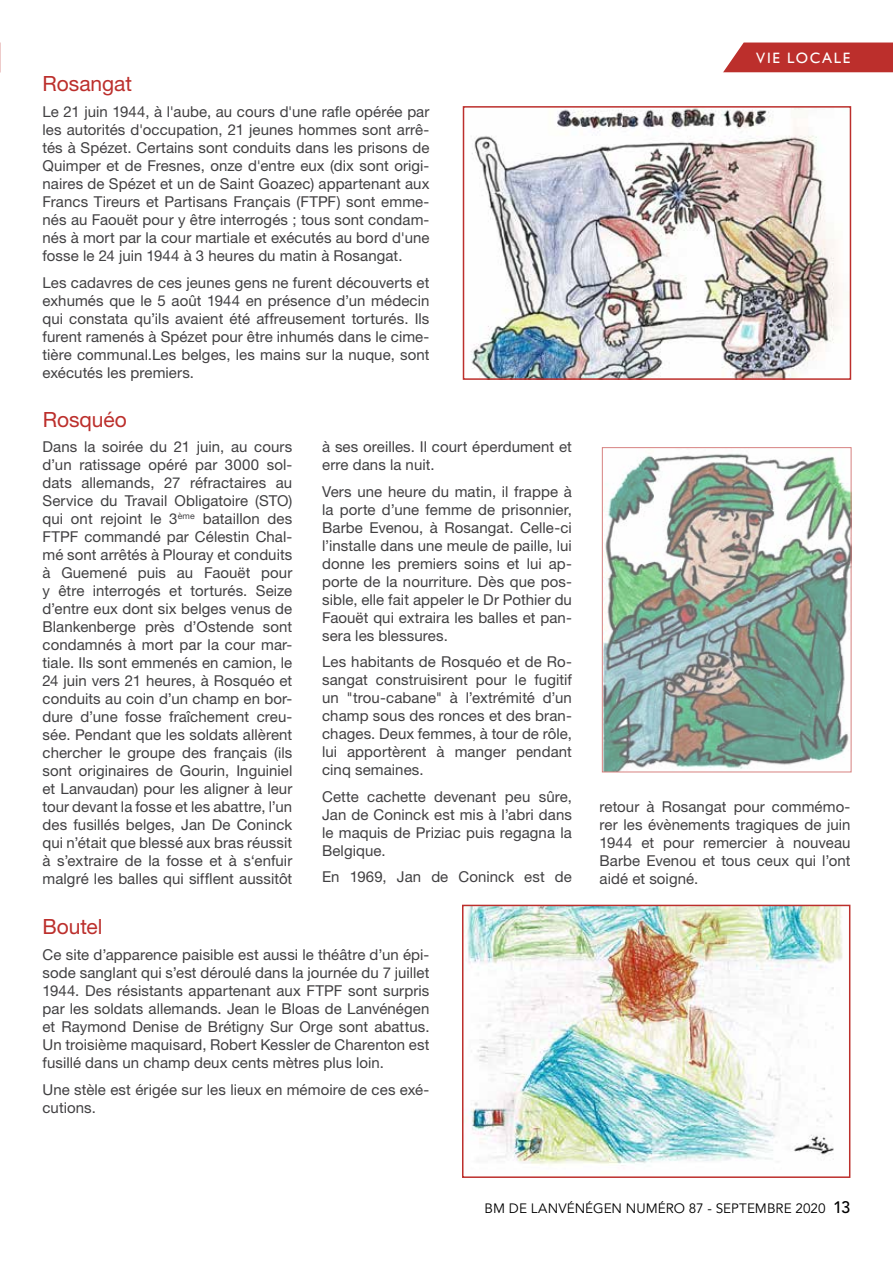
<style>
.page{position:relative;width:893px;height:1263px;background:#fff}
.page>*{position:absolute;margin:0;border:0;box-sizing:border-box;transform-origin:0 0}
.t1{font:21px "Helvetica Neue LT Std";letter-spacing:-.005em;color:#bc2f2c}
.t2{font:15px/18px "Helvetica Neue LT Std";letter-spacing:.005em;color:#414042;text-align:justify}
.t3{font:15px "Gill Sans";letter-spacing:.115em;color:#fff}
.t4{font:13.5px "Avenir LT Std";letter-spacing:.005em;color:#000}
.s1{font-weight:500;font-size:16.5px}
</style>
<div class="page">
<div style="left:723px;top:43px;width:170px;height:29px;background:#bc2f2c"></div>
<img style="left:467px;top:908px;width:376px;height:258px">
<div style="left:462px;top:905px;width:388px;height:273px;border:2px solid #bc2f2c"></div>
<img style="left:471px;top:109px;width:369px;height:268px">
<div style="left:463px;top:106px;width:388px;height:274px;border:2px solid #bc2f2c"></div>
<img style="left:604px;top:453px;width:246px;height:317px">
<h1 class="t1" style="left:43px;top:71px;width:91px">Rosangat</h1>
<p class="t2" style="left:43px;top:103px;width:388px">Le 21 juin 1944, à l'aube, au cours d'une rafle opérée par les autorités d'occupation, 21 jeunes hommes sont arrê&shy;tés à Spézet. Certains sont conduits dans les prisons de Quimper et de Fresnes, onze d'entre eux (dix sont origi&shy;naires de Spézet et un de Saint Goazec) appartenant aux Francs Tireurs et Partisans Français (FTPF) sont emme&shy;nés au Faouët pour y être interrogés ; tous sont condam&shy;nés à mort par la cour martiale et exécutés au bord d'une fosse le 24 juin 1944 à 3 heures du matin à Rosangat.</p>
<p class="t2" style="left:43px;top:273px;width:388px">Les cadavres de ces jeunes gens ne furent découverts et exhumés que le 5 août 1944 en présence d’un médecin qui constata qu’ils avaient été affreusement torturés. Ils furent ramenés à Spézet pour être inhumés dans le cime&shy;tière communal.Les belges, les mains sur la nuque, sont exécutés les premiers.</p>
<h1 class="t1" style="left:43px;top:407px;width:86px">Rosquéo</h1>
<p class="t2" style="left:43px;top:438px;width:251px">Dans la soirée du 21 juin, au cours d’un ratissage opéré par 3000 sol&shy;dats allemands, 27 réfractaires au Service du Travail Obligatoire (STO) qui ont rejoint le 3<sup>ème</sup> bataillon des FTPF commandé par Célestin Chal&shy;mé sont arrêtés à Plouray et conduits à Guemené puis au Faouët pour y être interrogés et torturés. Seize d’entre eux dont six belges venus de Blankenberge près d’Ostende sont condamnés à mort par la cour mar&shy;tiale. Ils sont emmenés en camion, le 24 juin vers 21 heures, à Rosquéo et conduits au coin d’un champ en bor&shy;dure d’une fosse fraîchement creu&shy;sée. Pendant que les soldats allèrent chercher le groupe des français (ils sont originaires de Gourin, Inguiniel et Lanvaudan) pour les aligner à leur tour devant la fosse et les abattre, l’un des fusillés belges, Jan De Coninck qui n’était que blessé aux bras réussit à s’extraire de la fosse et à s‘enfuir malgré les balles qui sifflent aussitôt</p>
<p class="t2" style="left:322px;top:438px;width:251px">à ses oreilles. Il court éperdument et erre dans la nuit.</p>
<p class="t2" style="left:322px;top:482px;width:251px">Vers une heure du matin, il frappe à la porte d’une femme de prisonnier, Barbe Evenou, à Rosangat. Celle-ci l’installe dans une meule de paille, lui donne les premiers soins et lui ap&shy;porte de la nourriture. Dès que pos&shy;sible, elle fait appeler le Dr Pothier du Faouët qui extraira les balles et pan&shy;sera les blessures.</p>
<p class="t2" style="left:322px;top:653px;width:251px">Les habitants de Rosquéo et de Ro&shy;sangat construisirent pour le fugitif un "trou-cabane" à l’extrémité d’un champ sous des ronces et des bran&shy;chages. Deux femmes, à tour de rôle, lui apportèrent à manger pendant cinq semaines.</p>
<p class="t2" style="left:322px;top:787px;width:251px">Cette cachette devenant peu sûre, Jan de Coninck est mis à l’abri dans le maquis de Priziac puis regagna la Belgique.</p>
<p class="t2" style="left:322px;top:868px;width:251px">En 1969, Jan de Coninck est de</p>
<h1 class="t1" style="left:43px;top:914px;width:62px">Boutel</h1>
<p class="t2" style="left:43px;top:946px;width:388px">Ce site d’apparence paisible est aussi le théâtre d’un épi&shy;sode sanglant qui s’est déroulé dans la journée du 7 juillet 1944. Des résistants appartenant aux FTPF sont surpris par les soldats allemands. Jean le Bloas de Lanvénégen et Raymond Denise de Brétigny Sur Orge sont abattus.<br>Un troisième maquisard, Robert Kessler de Charenton est fusillé dans un champ deux cents mètres plus loin.</p>
<p class="t2" style="left:43px;top:1080px;width:388px">Une stèle est érigée sur les lieux en mémoire de ces exé&shy;cutions.</p>
<p class="t3" style="left:756px;top:49px;width:96px">VIE LOCALE</p>
<p class="t2" style="left:600px;top:797px;width:252px">retour à Rosangat pour commémo&shy;rer les évènements tragiques de juin 1944 et pour remercier à nouveau Barbe Evenou et tous ceux qui l’ont aidé et soigné.</p>
<p class="t4" style="left:485px;top:1200px;width:367px">BM DE LANVÉNÉGEN NUMÉRO 87 - SEPTEMBRE 2020 <span class="s1">13</span></p>
</div>
